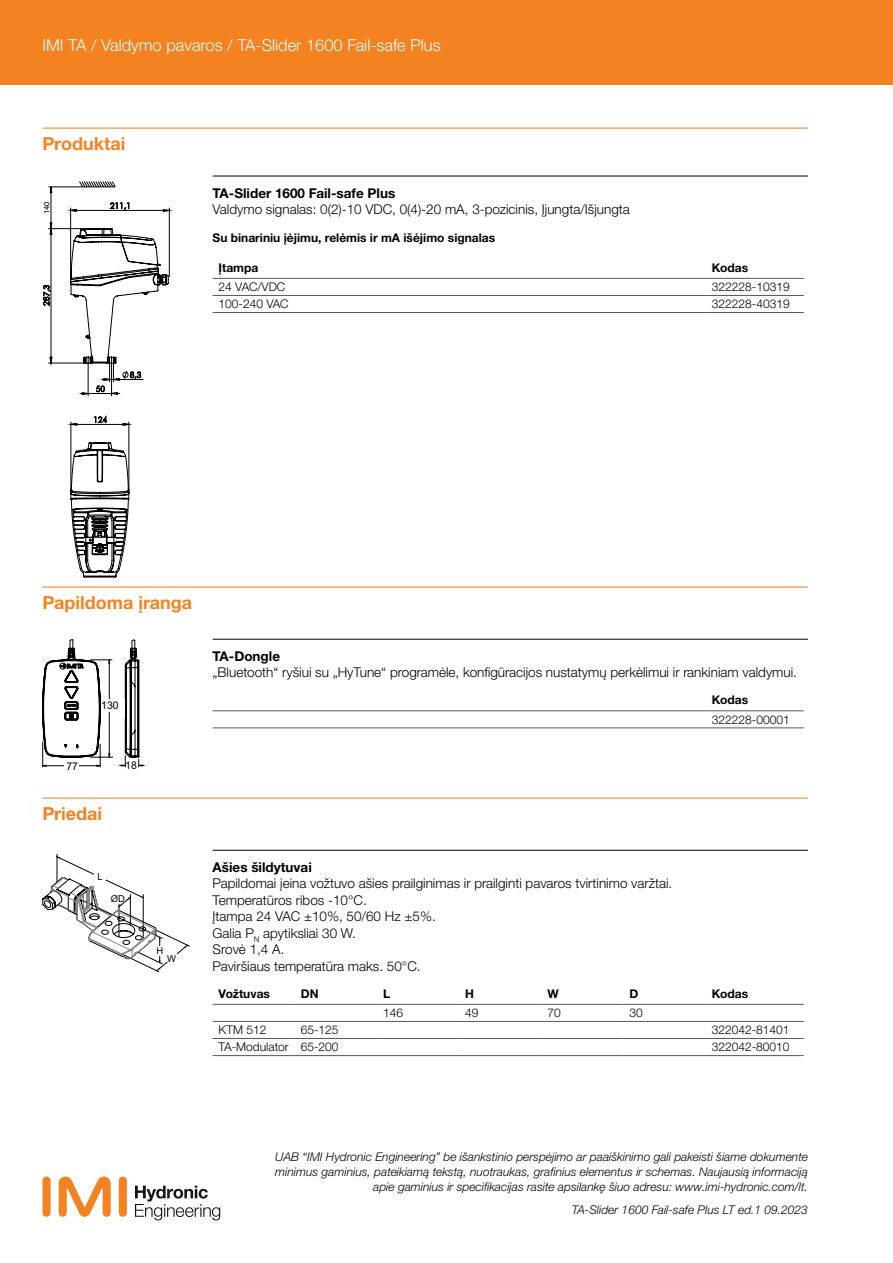
<style>
.page{position:relative;width:893px;height:1263px;background:#fff}
.page>*{position:absolute;margin:0;border:0;box-sizing:border-box;transform-origin:0 0}
.t1{font:700 18px "Helvetica Neue LTW1 G";color:#f58220}
.t2{font:300 16.5px "Helvetica Neue LTW1 G";color:#fff}
.t3{font:300 13.5px/16.5px "Helvetica Neue LTW1 G";color:#000}
.t4{font:700 13.5px "Helvetica Neue LTW1 G";color:#000}
.t5{font:italic 300 12px/15px "Helvetica Neue LTW1 G";color:#000;text-align:right}
.t6{font:300 12px "Helvetica Neue LTW1 G";color:#000}
.t7{font:700 12px "Helvetica Neue LTW1 G";color:#000}
.t8{font:10.65px "Arial";color:#000}
.t9{font:9.45px "Arial";color:#000}
.t10{font:8.25px "Myriad Pro";color:#000}
</style>
<div class="page">
<div style="left:119px;top:1176px;width:8px;height:41px;background:#f58220;border-radius:4px"></div>
<div style="left:43px;top:1176px;width:8px;height:41px;background:#f58220;border-radius:4px"></div>
<svg style="left:59px;top:1176px;width:52px;height:41px"></svg>
<svg style="left:135px;top:1185px;width:85px;height:35px"></svg>
<div style="left:0;top:0;width:893px;height:85px;background:#f58220"></div>
<hr style="left:43px;top:128px;width:765px;height:1px;background:#f58220">
<hr style="left:213px;top:176px;width:595px;height:1px;background:#000">
<hr style="left:43px;top:586px;width:765px;height:1px;background:#f58220">
<hr style="left:213px;top:639px;width:595px;height:1px;background:#000">
<hr style="left:213px;top:278px;width:493px;height:1px;background:#58595b">
<hr style="left:706px;top:278px;width:98px;height:1px;background:#58595b">
<hr style="left:213px;top:295px;width:493px;height:1px;background:#58595b">
<hr style="left:213px;top:312px;width:493px;height:1px;background:#58595b">
<hr style="left:706px;top:295px;width:98px;height:1px;background:#58595b">
<hr style="left:706px;top:312px;width:98px;height:1px;background:#58595b">
<hr style="left:43px;top:797px;width:765px;height:2px;background:#f58220">
<hr style="left:213px;top:850px;width:595px;height:1px;background:#000">
<hr style="left:213px;top:710px;width:493px;height:1px;background:#58595b">
<hr style="left:213px;top:728px;width:493px;height:1px;background:#58595b">
<hr style="left:706px;top:710px;width:98px;height:1px;background:#58595b">
<hr style="left:706px;top:728px;width:98px;height:1px;background:#58595b">
<hr style="left:213px;top:1004px;width:82px;height:1px;background:#58595b">
<hr style="left:295px;top:1004px;width:82px;height:1px;background:#58595b">
<hr style="left:377px;top:1004px;width:82px;height:1px;background:#58595b">
<hr style="left:459px;top:1004px;width:82px;height:1px;background:#58595b">
<hr style="left:541px;top:1004px;width:83px;height:1px;background:#58595b">
<hr style="left:624px;top:1004px;width:82px;height:1px;background:#58595b">
<hr style="left:706px;top:1004px;width:98px;height:1px;background:#58595b">
<hr style="left:213px;top:1021px;width:82px;height:1px;background:#58595b">
<hr style="left:295px;top:1021px;width:82px;height:1px;background:#58595b">
<hr style="left:377px;top:1021px;width:82px;height:1px;background:#58595b">
<hr style="left:459px;top:1021px;width:82px;height:1px;background:#58595b">
<hr style="left:541px;top:1021px;width:83px;height:1px;background:#58595b">
<hr style="left:624px;top:1021px;width:82px;height:1px;background:#58595b">
<hr style="left:706px;top:1021px;width:98px;height:1px;background:#58595b">
<hr style="left:213px;top:1038px;width:82px;height:1px;background:#58595b">
<hr style="left:213px;top:1055px;width:82px;height:1px;background:#58595b">
<hr style="left:295px;top:1038px;width:82px;height:1px;background:#58595b">
<hr style="left:295px;top:1055px;width:82px;height:1px;background:#58595b">
<hr style="left:377px;top:1038px;width:82px;height:1px;background:#58595b">
<hr style="left:377px;top:1055px;width:82px;height:1px;background:#58595b">
<hr style="left:459px;top:1038px;width:82px;height:1px;background:#58595b">
<hr style="left:459px;top:1055px;width:82px;height:1px;background:#58595b">
<hr style="left:541px;top:1038px;width:83px;height:1px;background:#58595b">
<hr style="left:541px;top:1055px;width:83px;height:1px;background:#58595b">
<hr style="left:624px;top:1038px;width:82px;height:1px;background:#58595b">
<hr style="left:624px;top:1055px;width:82px;height:1px;background:#58595b">
<hr style="left:706px;top:1038px;width:98px;height:1px;background:#58595b">
<hr style="left:706px;top:1055px;width:98px;height:1px;background:#58595b">
<hr style="left:169px;top:208px;width:1px;height:69px;background:#000">
<svg style="left:43px;top:181px;width:126px;height:396px"></svg>
<svg style="left:43px;top:639px;width:102px;height:129px"></svg>
<svg style="left:43px;top:854px;width:147px;height:118px"></svg>
<div style="left:94px;top:874px;width:12px;height:6px;background:#fff"></div>
<div style="left:156px;top:946px;width:8px;height:10px;background:#fff"></div>
<div style="left:167px;top:952px;width:10px;height:10px;background:#fff"></div>
<p class="t2" style="left:43px;top:35px;width:400px">IMI TA / Valdymo pavaros / TA-Slider 1600 Fail-safe Plus</p>
<h1 class="t1" style="left:43px;top:132px;width:84px">Produktai</h1>
<p class="t10" style="left:42px;top:214px;width:14px;rotate:-90deg">140</p>
<p class="t4" style="left:213px;top:184px;width:184px">TA-Slider 1600 Fail-safe Plus</p>
<p class="t3" style="left:213px;top:201px;width:419px">Valdymo signalas: 0(2)-10 VDC, 0(4)-20 mA, 3-pozicinis, Įjungta/Išjungta</p>
<p class="t7" style="left:213px;top:230px;width:284px">Su binariniu įėjimu, relėmis ir mA išėjimo signalas</p>
<p class="t7" style="left:219px;top:260px;width:41px">Įtampa</p>
<p class="t7" style="left:712px;top:260px;width:38px">Kodas</p>
<p class="t6" style="left:219px;top:280px;width:68px">24 VAC/VDC</p>
<p class="t6" style="left:712px;top:280px;width:79px">322228-10319</p>
<p class="t6" style="left:219px;top:297px;width:72px">100-240 VAC</p>
<p class="t6" style="left:712px;top:297px;width:79px">322228-40319</p>
<h1 class="t1" style="left:43px;top:591px;width:151px">Papildoma įranga</h1>
<p class="t8" style="left:101px;top:698px;width:19px">130</p>
<p class="t8" style="left:66px;top:759px;width:13px">77</p>
<h1 class="t1" style="left:43px;top:802px;width:61px">Priedai</h1>
<p class="t8" style="left:125px;top:758px;width:13px">18</p>
<p class="t9" style="left:98px;top:870px;width:7px">L</p>
<p class="t9" style="left:111px;top:892px;width:16px">ØD</p>
<p class="t9" style="left:156px;top:945px;width:8px">H</p>
<p class="t9" style="left:167px;top:953px;width:10px">W</p>
<p class="t4" style="left:213px;top:648px;width:69px">TA-Dongle</p>
<p class="t3" style="left:213px;top:664px;width:586px">„Bluetooth“ ryšiui su „HyTune“ programėle, konfigūracijos nustatymų perkėlimui ir rankiniam valdymui.</p>
<p class="t7" style="left:712px;top:693px;width:38px">Kodas</p>
<p class="t6" style="left:712px;top:712px;width:79px">322228-00001</p>
<p class="t4" style="left:213px;top:859px;width:101px">Ašies šildytuvai</p>
<p class="t3" style="left:213px;top:875px;width:461px">Papildomai įeina vožtuvo ašies prailginimas ir prailginti pavaros tvirtinimo varžtai.<br>Temperatūros ribos -10°C.<br>Įtampa 24 VAC ±10%, 50/60 Hz ±5%.<br>Galia P<sub>N</sub> apytiksliai 30 W.<br>Srovė 1,4 A.<br>Paviršiaus temperatūra maks. 50°C.</p>
<p class="t7" style="left:219px;top:986px;width:53px">Vožtuvas</p>
<p class="t7" style="left:301px;top:986px;width:19px">DN</p>
<p class="t7" style="left:383px;top:986px;width:9px">L</p>
<p class="t7" style="left:465px;top:986px;width:10px">H</p>
<p class="t7" style="left:547px;top:986px;width:13px">W</p>
<p class="t7" style="left:630px;top:986px;width:10px">D</p>
<p class="t7" style="left:712px;top:986px;width:38px">Kodas</p>
<p class="t6" style="left:383px;top:1005px;width:22px">146</p>
<p class="t6" style="left:465px;top:1005px;width:15px">49</p>
<p class="t6" style="left:547px;top:1005px;width:15px">70</p>
<p class="t6" style="left:630px;top:1005px;width:15px">30</p>
<p class="t6" style="left:219px;top:1023px;width:49px">KTM 512</p>
<p class="t6" style="left:301px;top:1023px;width:39px">65-125</p>
<p class="t6" style="left:712px;top:1023px;width:79px">322042-81401</p>
<p class="t6" style="left:219px;top:1040px;width:121px">TA-Modulator 65-200</p>
<p class="t6" style="left:712px;top:1040px;width:79px">322042-80010</p>
<p class="t5" style="left:275px;top:1149px;width:534px">UAB “IMI Hydronic Engineering” be išankstinio perspėjimo ar paaiškinimo gali pakeisti šiame dokumente minimus gaminius, pateikiamą tekstą, nuotraukas, grafinius elementus ir schemas. Naujausią informaciją apie gaminius ir specifikacijas rasite apsilankę šiuo adresu: www.imi-hydronic.com/lt.</p>
<p class="t5" style="left:572px;top:1202px;width:238px">TA-Slider 1600 Fail-safe Plus LT ed.1 09.2023</p>
</div>
